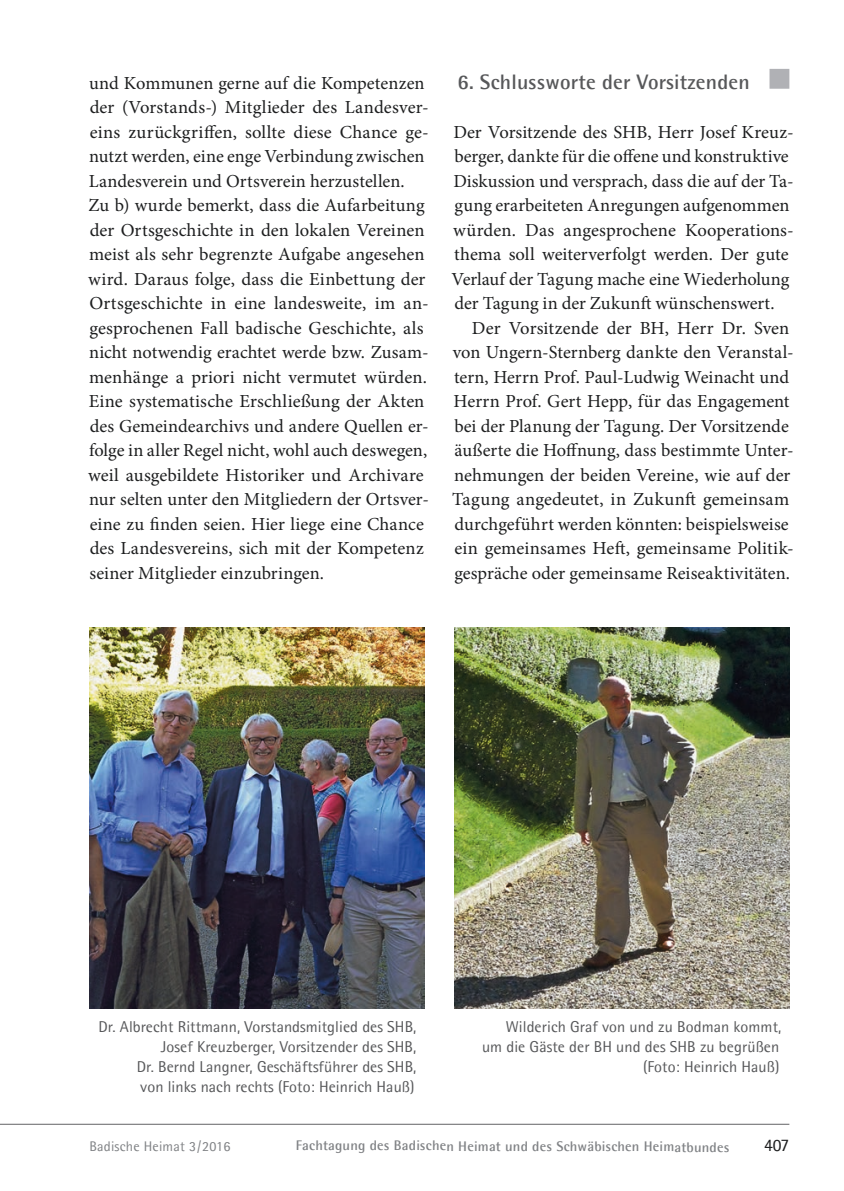
<style>
.page{position:relative;width:844px;height:1191px;background:#fff}
.page>*{position:absolute;margin:0;border:0;box-sizing:border-box;transform-origin:0 0}
.t1{font:700 21px "Agfa Rotis Semisans";letter-spacing:.01em;color:#57585a}
.t2{font:18.38px/24.5px "Minion Pro";color:#1d1e1f}
.t3{font:17.5px "Agfa Rotis Semisans";color:#1d1e1f}
.t4{font:15.75px/20.1px "Agfa Rotis Semisans";letter-spacing:.005em;color:#57585a;text-align:right}
.t5{font:700 14px "Agfa Rotis Semisans";letter-spacing:.01em;color:#808285}
.t6{font:14px "Agfa Rotis Semisans";letter-spacing:.015em;color:#808285}
</style>
<div class="page">
<hr style="left:0;top:1124px;width:789px;height:1px;background:#636366">
<div style="left:769px;top:69px;width:20px;height:20px;background:#b0b1b5"></div>
<img style="left:89px;top:628px;width:335px;height:380px">
<img style="left:454px;top:628px;width:335px;height:380px">
<p class="t2" style="left:88px;top:72px;width:342px">und Kommunen gerne auf die Kompetenzen der (Vorstands-) Mitglieder des Landesver&shy;eins zurückgriffen, sollte diese Chance ge&shy;nutzt werden, eine enge Verbindung zwischen Landesverein und Ortsverein herzustellen.<br>Zu b) wurde bemerkt, dass die Aufarbeitung der Ortsgeschichte in den lokalen Vereinen meist als sehr begrenzte Aufgabe angesehen wird. Daraus folge, dass die Einbettung der Ortsgeschichte in eine landesweite, im an&shy;gesprochenen Fall badische Geschichte, als nicht notwendig erachtet werde bzw. Zusam&shy;menhänge a priori nicht vermutet würden.<br>Eine systematische Erschließung der Akten des Gemeindearchivs und andere Quellen er&shy;folge in aller Regel nicht, wohl auch deswegen, weil ausgebildete Historiker und Archivare nur selten unter den Mitgliedern der Ortsver&shy;eine zu finden seien. Hier liege eine Chance des Landesvereins, sich mit der Kompetenz seiner Mitglieder einzubringen.</p>
<p class="t1" style="left:457px;top:69px;width:293px">6. Schlussworte der Vorsitzenden</p>
<p class="t2" style="left:453px;top:121px;width:341px">Der Vorsitzende des SHB, Herr Josef Kreuz-</p>
<p class="t2" style="left:454px;top:146px;width:336px">berger, dankte für die offene und konstruktive</p>
<p class="t2" style="left:453px;top:170px;width:341px">Diskussion und versprach, dass die auf der Ta-</p>
<p class="t2" style="left:454px;top:195px;width:336px">gung erarbeiteten Anregungen aufgenommen</p>
<p class="t2" style="left:453px;top:219px;width:342px">würden. Das angesprochene Kooperations-</p>
<p class="t2" style="left:454px;top:244px;width:336px">thema soll weiterverfolgt werden. Der gute</p>
<p class="t2" style="left:451px;top:268px;width:339px">Verlauf der Tagung mache eine Wiederholung</p>
<p class="t2" style="left:454px;top:293px;width:321px">der Tagung in der Zukunft wünschenswert.</p>
<p class="t2" style="left:472px;top:317px;width:319px">Der Vorsitzende der BH, Herr Dr. Sven</p>
<p class="t2" style="left:453px;top:342px;width:342px">von Ungern-Sternberg dankte den Veranstal-</p>
<p class="t2" style="left:454px;top:366px;width:336px">tern, Herrn Prof. Paul-Ludwig Weinacht und</p>
<p class="t2" style="left:453px;top:391px;width:337px">Herrn Prof. Gert Hepp, für das Engagement</p>
<p class="t2" style="left:454px;top:415px;width:336px">bei der Planung der Tagung. Der Vorsitzende</p>
<p class="t2" style="left:454px;top:440px;width:340px">äußerte die Hoffnung, dass bestimmte Unter-</p>
<p class="t2" style="left:454px;top:464px;width:338px">nehmungen der beiden Vereine, wie auf der</p>
<p class="t2" style="left:452px;top:489px;width:338px">Tagung angedeutet, in Zukunft gemeinsam</p>
<p class="t2" style="left:454px;top:513px;width:335px">durchgeführt werden könnten: beispielsweise</p>
<p class="t2" style="left:454px;top:538px;width:340px">ein gemeinsames Heft, gemeinsame Politik-</p>
<p class="t2" style="left:454px;top:562px;width:337px">gespräche oder gemeinsame Reiseaktivitäten.</p>
<p class="t4" style="left:98px;top:1016px;width:319px">Dr. Albrecht Rittmann, Vorstandsmitglied des SHB, Josef Kreuzberger, Vorsitzender des SHB,<br>Dr. Bernd Langner, Geschäftsführer des SHB,<br>von links nach rechts (Foto: Heinrich Hauß)</p>
<p class="t4" style="left:482px;top:1016px;width:301px">Wilderich Graf von und zu Bodman kommt, um die Gäste der BH und des SHB zu begrüßen (Foto: Heinrich Hauß)</p>
<p class="t6" style="left:89px;top:1137px;width:142px">Badische Heimat 3 / 2016</p>
<p class="t5" style="left:296px;top:1137px;width:435px">Fachtagung des Badischen Heimat und des Schwäbischen Heimatbundes</p>
<p class="t3" style="left:763px;top:1134px;width:27px">407</p>
</div>
